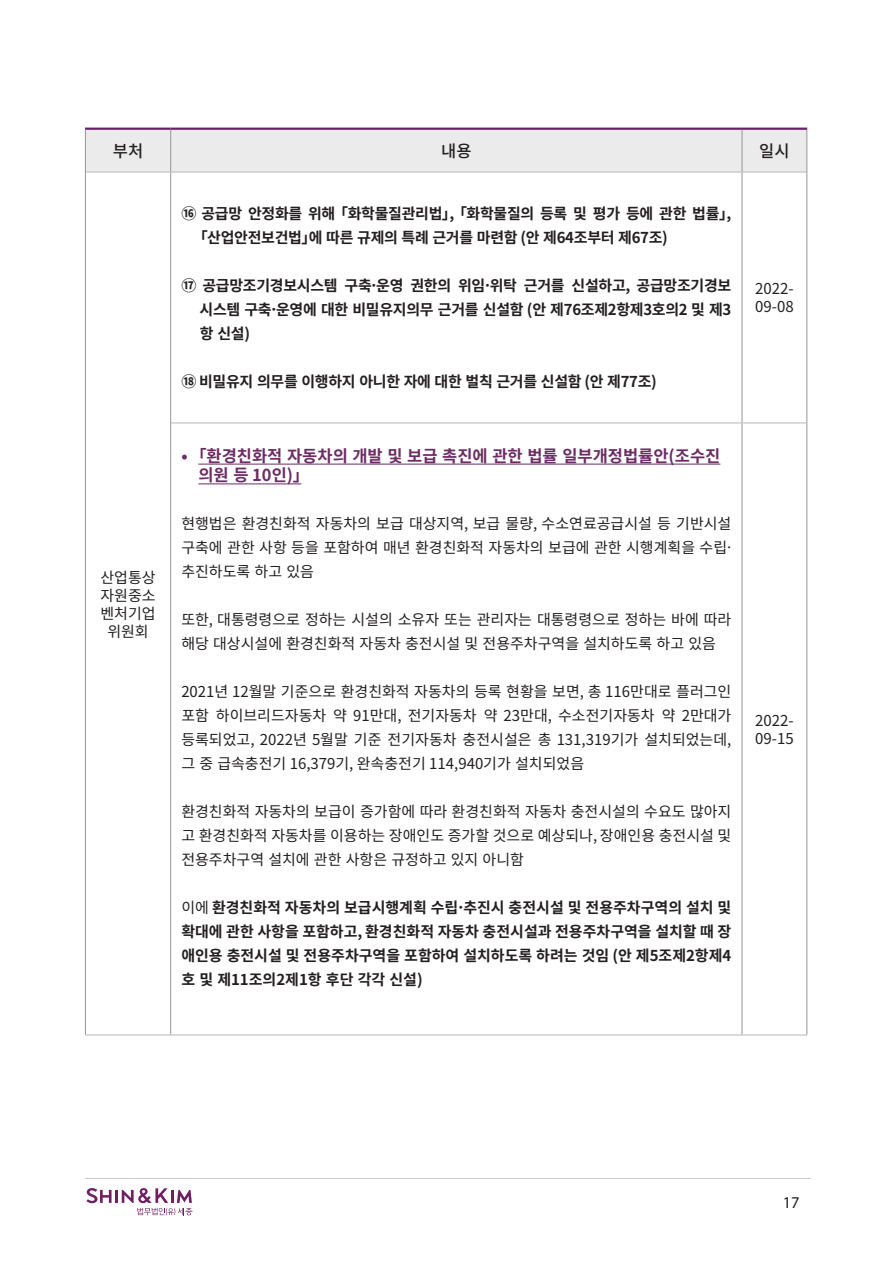
<style>
.page{position:relative;width:893px;height:1263px;background:#fff}
.page>*{position:absolute;margin:0;border:0;box-sizing:border-box;transform-origin:0 0}
.t1{font:700 16.5px/19.8px "Noto Sans CJ Kkr";color:#6c2c64}
.t2{font:500 16.5px "Noto Sans CJ Kkr";color:#231f20}
.t3{font:16.5px "Myriad Pro";color:#231f20}
.t4{font:15px/24px "Noto Sans CJ Kkr";color:#231f20}
.t5{font:700 15px/24px "Noto Sans CJ Kkr";letter-spacing:-.02em;color:#231f20;text-align:justify}
.s1{font-weight:400}
</style>
<div class="page">
<svg style="left:86px;top:1188px;width:107px;height:27px"></svg>
<hr style="left:85px;top:1178px;width:726px;height:1px;background:#c8c9ca">
<div style="left:86px;top:130px;width:720px;height:42px;background:#ebebec"></div>
<hr style="left:85px;top:128px;width:86px;height:2px;background:#6a2068">
<hr style="left:171px;top:128px;width:571px;height:2px;background:#6a2068">
<hr style="left:742px;top:128px;width:65px;height:2px;background:#6a2068">
<hr style="left:85px;top:130px;width:1px;height:42px;background:#939598">
<hr style="left:170px;top:130px;width:1px;height:42px;background:#939598">
<hr style="left:742px;top:130px;width:1px;height:42px;background:#939598">
<hr style="left:806px;top:130px;width:1px;height:42px;background:#939598">
<hr style="left:85px;top:172px;width:1px;height:251px;background:#939598">
<hr style="left:170px;top:172px;width:1px;height:251px;background:#939598">
<hr style="left:742px;top:172px;width:1px;height:251px;background:#939598">
<hr style="left:806px;top:172px;width:1px;height:251px;background:#939598">
<hr style="left:85px;top:423px;width:1px;height:612px;background:#939598">
<hr style="left:170px;top:423px;width:1px;height:612px;background:#939598">
<hr style="left:742px;top:423px;width:1px;height:612px;background:#939598">
<hr style="left:806px;top:423px;width:1px;height:612px;background:#939598">
<hr style="left:86px;top:172px;width:85px;height:1px;background:#b6b7b9">
<hr style="left:171px;top:172px;width:571px;height:1px;background:#b6b7b9">
<hr style="left:742px;top:172px;width:64px;height:1px;background:#b6b7b9">
<hr style="left:171px;top:423px;width:571px;height:1px;background:#b6b7b9">
<hr style="left:742px;top:423px;width:64px;height:1px;background:#b6b7b9">
<hr style="left:85px;top:1035px;width:86px;height:1px;background:#b6b7b9">
<hr style="left:171px;top:1035px;width:571px;height:1px;background:#b6b7b9">
<hr style="left:742px;top:1035px;width:65px;height:1px;background:#b6b7b9">
<hr style="left:198px;top:464px;width:522px;height:1px;background:#6c2c64">
<hr style="left:198px;top:483px;width:103px;height:1px;background:#6c2c64">
<p class="t2" style="left:113px;top:142px;width:32px">부처</p>
<p class="t2" style="left:441px;top:142px;width:32px">내용</p>
<p class="t2" style="left:759px;top:142px;width:32px">일시</p>
<p class="t4" style="left:100px;top:568px;width:57px;line-height:18px;text-align:center">산업통상 자원중소 벤처기업 위원회</p>
<p class="t5" style="left:193px;top:202px;width:543px;text-indent:-11px">⑯ 공급망 안정화를 위해 「화학물질관리법」, 「화학물질의 등록 및 평가 등에 관한 법률」,「산업안전보건법」에 따른 규제의 특례 근거를 마련함 (안 제64조부터 제67조)</p>
<p class="t5" style="left:200px;top:274px;width:533px;text-indent:-18px">⑰ 공급망조기경보시스템 구축·운영 권한의 위임·위탁 근거를 신설하고, 공급망조기경보 시스템 구축·운영에 대한 비밀유지의무 근거를 신설함 (안 제76조제2항제3호의2 및 제3 항 신설)</p>
<p class="t5" style="left:181px;top:370px;width:477px">⑱ 비밀유지 의무를 이행하지 아니한 자에 대한 벌칙 근거를 신설함 (안 제77조)</p>
<p class="t1" style="left:198px;top:446px;width:524px;text-indent:-17px">• ｢환경친화적 자동차의 개발 및 보급 촉진에 관한 법률 일부개정법률안(조수진 의원 등 10인)」</p>
<p class="t4" style="left:181px;top:512px;width:552px;text-align:justify">현행법은 환경친화적 자동차의 보급 대상지역, 보급 물량, 수소연료공급시설 등 기반시설 구축에 관한 사항 등을 포함하여 매년 환경친화적 자동차의 보급에 관한 시행계획을 수립· 추진하도록 하고 있음</p>
<p class="t4" style="left:181px;top:608px;width:552px">또한, 대통령령으로 정하는 시설의 소유자 또는 관리자는 대통령령으로 정하는 바에 따라 해당 대상시설에 환경친화적 자동차 충전시설 및 전용주차구역을 설치하도록 하고 있음</p>
<p class="t4" style="left:181px;top:680px;width:552px;text-align:justify">2021년 12월말 기준으로 환경친화적 자동차의 등록 현황을 보면, 총 116만대로 플러그인 포함 하이브리드자동차 약 91만대, 전기자동차 약 23만대, 수소전기자동차 약 2만대가 등록되었고, 2022년 5월말 기준 전기자동차 충전시설은 총 131,319기가 설치되었는데, 그 중 급속충전기 16,379기, 완속충전기 114,940기가 설치되었음</p>
<p class="t4" style="left:181px;top:800px;width:552px;text-align:justify">환경친화적 자동차의 보급이 증가함에 따라 환경친화적 자동차 충전시설의 수요도 많아지 고 환경친화적 자동차를 이용하는 장애인도 증가할 것으로 예상되나, 장애인용 충전시설 및 전용주차구역 설치에 관한 사항은 규정하고 있지 아니함</p>
<p class="t5" style="left:181px;top:896px;width:552px"><span class="s1">이에</span> 환경친화적 자동차의 보급시행계획 수립·추진시 충전시설 및 전용주차구역의 설치 및 확대에 관한 사항을 포함하고, 환경친화적 자동차 충전시설과 전용주차구역을 설치할 때 장 애인용 충전시설 및 전용주차구역을 포함하여 설치하도록 하려는 것임 (안 제5조제2항제4 호 및 제11조의2제1항 후단 각각 신설)</p>
<p class="t4" style="left:755px;top:280px;width:40px;line-height:18px">2022-<br>09-08</p>
<p class="t4" style="left:755px;top:712px;width:40px;line-height:18px">2022-<br>09-15</p>
<p class="t3" style="left:783px;top:1192px;width:18px">17</p>
</div>
